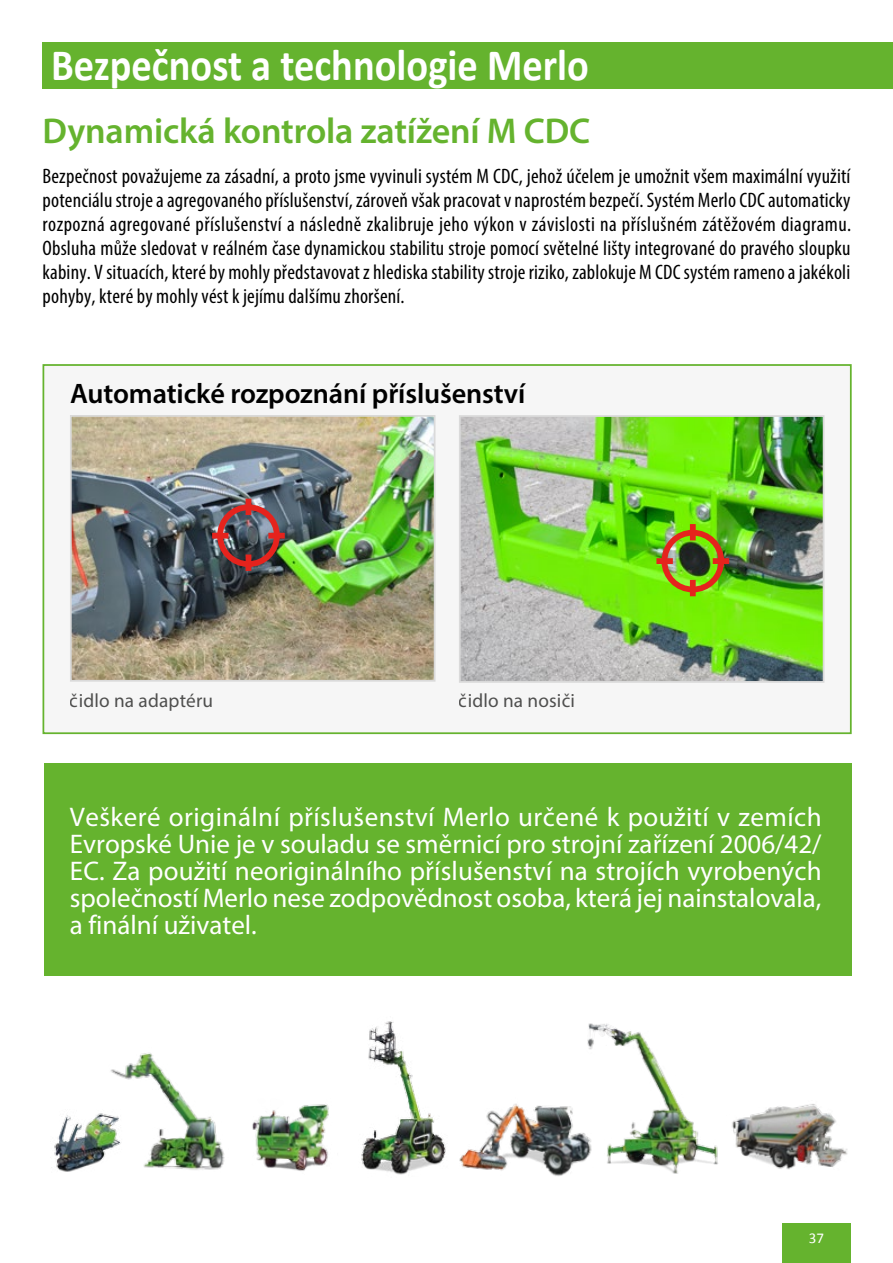
<style>
.page{position:relative;width:893px;height:1263px;background:#fff}
.page>*{position:absolute;margin:0;border:0;box-sizing:border-box;transform-origin:0 0}
.t1{font:700 45px "Calibri";color:#fff;scale:.9 1}
.t2{font:600 36px "Myriad Pro";letter-spacing:-.005em;color:#65b32e}
.t3{font:600 28.2px "Myriad Pro";letter-spacing:-.005em;color:#000}
.t4{font:27px/27px "Myriad Pro";color:#fff;text-align:justify}
.t5{font:condensed 21px/24px "Myriad Pro";letter-spacing:.01em;color:#000;text-align:justify}
.t6{font:19.2px "Myriad Pro";letter-spacing:.01em;color:#3c3c3b}
.t7{font:15px "Calibri";color:#fff}
</style>
<div class="page">
<div style="left:782px;top:1224px;width:68px;height:39px;background:#65b32e"></div>
<div style="left:43px;top:43px;width:850px;height:46px;background:#65b32e"></div>
<div style="left:43px;top:364px;width:809px;height:370px;background:#f6f6f6;border:2px solid #65b32e"></div>
<img style="left:73px;top:418px;width:359px;height:261px">
<div style="left:70px;top:415px;width:365px;height:267px;border:2px solid #dadada"></div>
<div style="left:217px;top:504px;width:63px;height:63px;border:6px solid #e5231d;border-radius:50%"></div>
<div style="left:246px;top:499px;width:5px;height:16px;background:#e5231d"></div>
<div style="left:246px;top:554px;width:5px;height:17px;background:#e5231d"></div>
<div style="left:268px;top:533px;width:17px;height:5px;background:#e5231d"></div>
<div style="left:212px;top:533px;width:17px;height:5px;background:#e5231d"></div>
<img style="left:462px;top:418px;width:359px;height:262px">
<div style="left:459px;top:415px;width:365px;height:268px;border:2px solid #dadada"></div>
<div style="left:661px;top:530px;width:63px;height:62px;border:6px solid #e5231d;border-radius:50%"></div>
<div style="left:690px;top:524px;width:6px;height:16px;background:#e5231d"></div>
<div style="left:690px;top:580px;width:6px;height:16px;background:#e5231d"></div>
<div style="left:713px;top:558px;width:16px;height:6px;background:#e5231d"></div>
<div style="left:656px;top:558px;width:17px;height:6px;background:#e5231d"></div>
<div style="left:44px;top:763px;width:808px;height:213px;background:#65b32e"></div>
<img style="left:587px;top:1023px;width:131px;height:151px">
<img style="left:110px;top:1053px;width:115px;height:117px">
<img style="left:252px;top:1104px;width:77px;height:67px">
<img style="left:361px;top:1021px;width:85px;height:154px">
<img style="left:459px;top:1091px;width:143px;height:85px">
<img style="left:54px;top:1109px;width:74px;height:63px">
<img style="left:732px;top:1104px;width:116px;height:66px">
<h1 class="t1" style="left:51px;top:36px;width:599px">Bezpečnost a technologie Merlo</h1>
<h2 class="t2" style="left:43px;top:108px;width:549px">Dynamická kontrola zatížení M CDC</h2>
<p class="t5" style="left:43px;top:164px;width:810px">Bezpečnost považujeme za zásadní, a proto jsme vyvinuli systém M CDC, jehož účelem je umožnit všem maximální využití potenciálu stroje a agregovaného příslušenství, zároveň však pracovat v naprostém bezpečí. Systém Merlo CDC automaticky rozpozná agregované příslušenství a následně zkalibruje jeho výkon v závislosti na příslušném zátěžovém diagramu.<br>Obsluha může sledovat v reálném čase dynamickou stabilitu stroje pomocí světelné lišty integrované do pravého sloupku kabiny. V situacích, které by mohly představovat z hlediska stability stroje riziko, zablokuje M CDC systém rameno a jakékoli pohyby, které by mohly vést k jejímu dalšímu zhoršení.</p>
<h3 class="t3" style="left:70px;top:375px;width:457px">Automatické rozpoznání příslušenství</h3>
<p class="t6" style="left:70px;top:689px;width:145px">čidlo na adaptéru</p>
<p class="t6" style="left:459px;top:689px;width:118px">čidlo na nosiči</p>
<p class="t4" style="left:70px;top:803px;width:753px">Veškeré originální příslušenství Merlo určené k použití v zemích Evropské Unie je v souladu se směrnicí pro strojní zařízení 2006/42/ EC. Za použití neoriginálního příslušenství na strojích vyrobených společností Merlo nese zodpovědnost osoba, která jej nainstalovala, a finální uživatel.</p>
<p class="t7" style="left:809px;top:1229px;width:17px">37</p>
</div>
